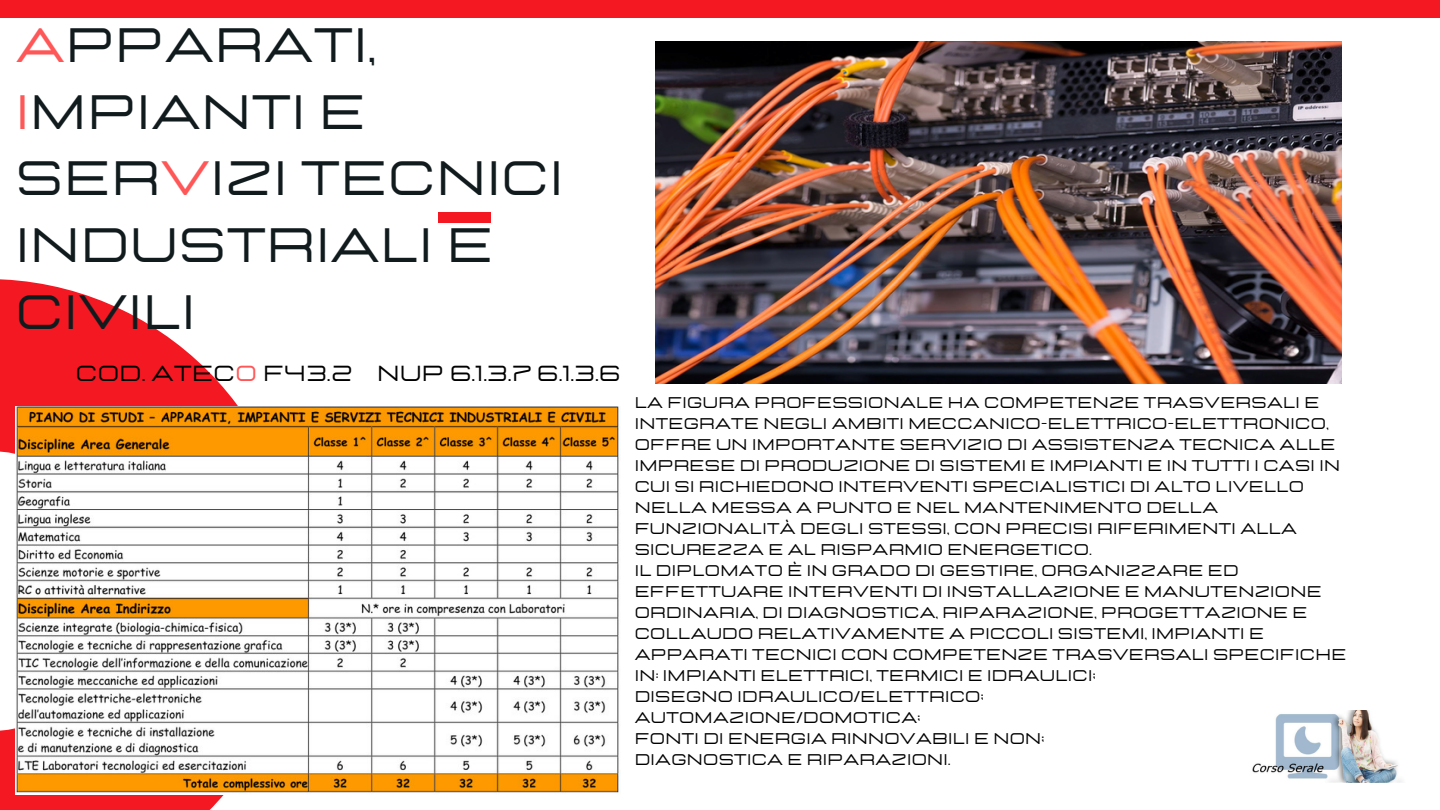
<style>
.page{position:relative;width:1440px;height:810px;background:#fff}
.page>*{position:absolute;margin:0;border:0;box-sizing:border-box;transform-origin:0 0}
.t1{font:48px/66.8px "Lastica";letter-spacing:.02em;color:#111b1e}
.t2{font:21.7px "Lastica";letter-spacing:.02em;color:#000}
.t3{font:15.5px/21px "Lastica";letter-spacing:.02em;color:#000}
.s1{color:#ff5757}
</style>
<div class="page">
<svg style="left:0;top:279px;width:238px;height:531px;fill:#f41823"></svg>
<div style="left:0;top:0;width:1440px;height:18px;background:#f41823"></div>
<img style="left:656px;top:41px;width:685px;height:342px">
<div style="left:438px;top:212px;width:53px;height:10px;background:#f41823"></div>
<img style="left:16px;top:406px;width:604px;height:388px">
<img style="left:1252px;top:710px;width:150px;height:72px">
<p class="t1" style="left:16px;top:13px;width:549px"><span class="s1">A</span>PPARATI,<br><span class="s1">I</span>MPIANTI E<br>SER<span class="s1">V</span>IZI TECNICI<br>INDUSTRIALI E<br>CIVILI</p>
<p class="t2" style="left:76px;top:363px;width:546px">COD. ATEC<span class="s1">O</span> F43.2 NUP 6.1.3.7 6.1.3.6</p>
<p class="t3" style="left:635px;top:393px;width:707px">LA FIGURA PROFESSIONALE HA COMPETENZE TRASVERSALI E INTEGRATE NEGLI AMBITI MECCANICO-ELETTRICO-ELETTRONICO, OFFRE UN IMPORTANTE SERVIZIO DI ASSISTENZA TECNICA ALLE IMPRESE DI PRODUZIONE DI SISTEMI E IMPIANTI E IN TUTTI I CASI IN CUI SI RICHIEDONO INTERVENTI SPECIALISTICI DI ALTO LIVELLO NELLA MESSA A PUNTO E NEL MANTENIMENTO DELLA FUNZIONALITÀ DEGLI STESSI, CON PRECISI RIFERIMENTI ALLA SICUREZZA E AL RISPARMIO ENERGETICO.</p>
<p class="t3" style="left:635px;top:561px;width:713px">IL DIPLOMATO È IN GRADO DI GESTIRE, ORGANIZZARE ED EFFETTUARE INTERVENTI DI INSTALLAZIONE E MANUTENZIONE ORDINARIA, DI DIAGNOSTICA, RIPARAZIONE, PROGETTAZIONE E COLLAUDO RELATIVAMENTE A PICCOLI SISTEMI, IMPIANTI E APPARATI TECNICI CON COMPETENZE TRASVERSALI SPECIFICHE IN: IMPIANTI ELETTRICI, TERMICI E IDRAULICI;</p>
<p class="t3" style="left:635px;top:687px;width:350px">DISEGNO IDRAULICO/ELETTRICO;</p>
<p class="t3" style="left:635px;top:708px;width:287px">AUTOMAZIONE/DOMOTICA;</p>
<p class="t3" style="left:635px;top:729px;width:411px">FONTI DI ENERGIA RINNOVABILI E NON;</p>
<p class="t3" style="left:635px;top:750px;width:317px">DIAGNOSTICA E RIPARAZIONI.</p>
</div>
